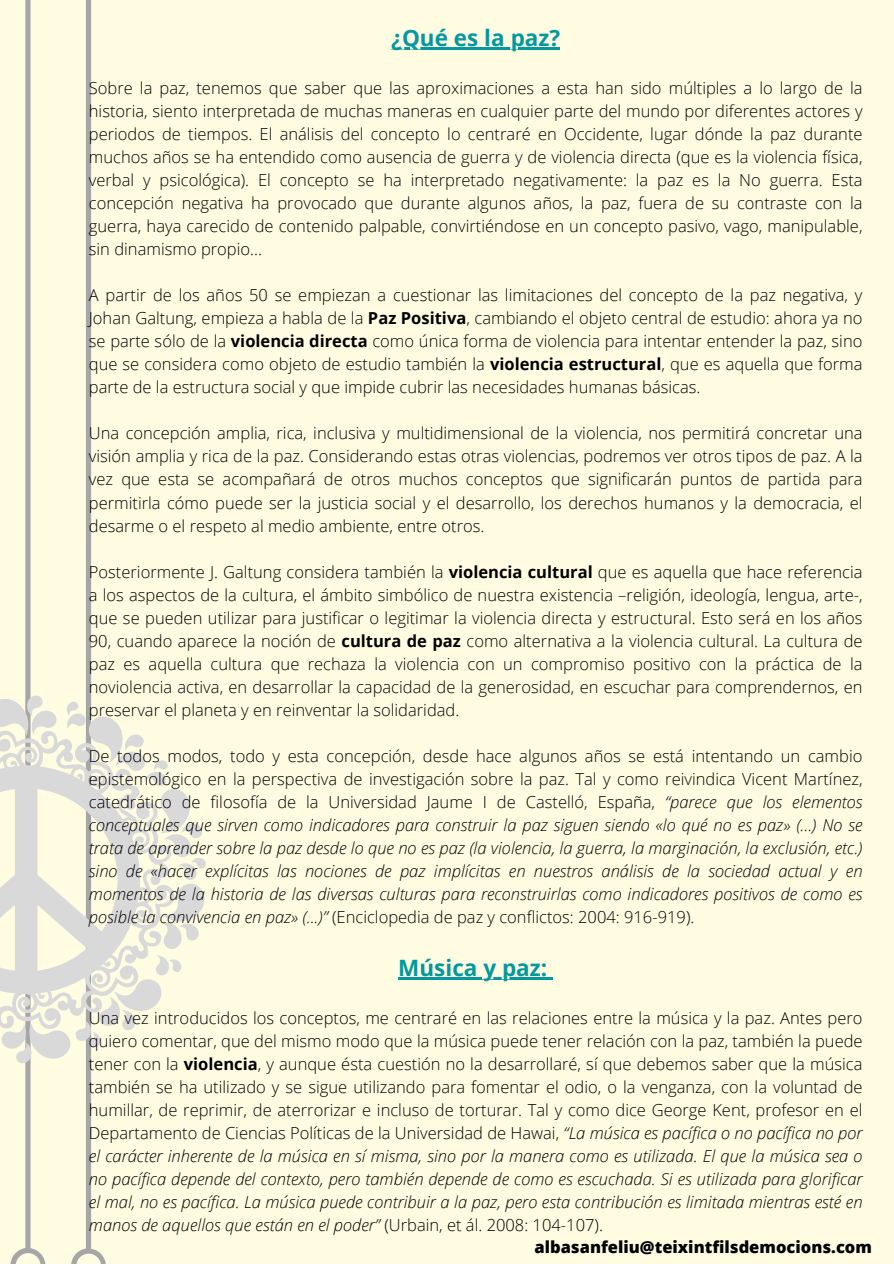
<style>
.page{position:relative;width:894px;height:1264px;background:#fff}
.page>*{position:absolute;margin:0;border:0;box-sizing:border-box;transform-origin:0 0}
.t1{font:700 22.5px "Open Sans";color:#03989e}
.t2{font:300 16.5px/23px "Open Sans";color:#000;text-align:justify}
.t3{font:italic 300 16.5px/23px "Open Sans";color:#000;text-align:justify}
.t4{font:800 16.5px "Open Sans";color:#000}
.s1{font-weight:700}
.s2{font-style:normal}
.s3{font-style:italic}
</style>
<div class="page">
<div style="left:0;top:0;width:893px;height:1263px;background:#fffce1"></div>
<svg style="left:0;top:0;width:206px;height:1263px"></svg>
<hr style="left:391px;top:47px;width:169px;height:2px;background:#03989e">
<hr style="left:398px;top:976px;width:149px;height:3px;background:#03989e">
<svg style="left:547px;top:977px;width:6px;height:2px"></svg>
<p class="t1" style="left:391px;top:22px;width:170px">¿Qué es la paz?</p>
<p class="t2" style="left:89px;top:76px;width:775px">Sobre la paz, tenemos que saber que las aproximaciones a esta han sido múltiples a lo largo de la historia, siento interpretada de muchas maneras en cualquier parte del mundo por diferentes actores y periodos de tiempos. El análisis del concepto lo centraré en Occidente, lugar dónde la paz durante muchos años se ha entendido como ausencia de guerra y de violencia directa (que es la violencia física, verbal y psicológica). El concepto se ha interpretado negativamente: la paz es la No guerra. Esta concepción negativa ha provocado que durante algunos años, la paz, fuera de su contraste con la guerra, haya carecido de contenido palpable, convirtiéndose en un concepto pasivo, vago, manipulable, sin dinamismo propio...</p>
<p class="t2" style="left:89px;top:283px;width:775px">A partir de los años 50 se empiezan a cuestionar las limitaciones del concepto de la paz negativa, y Johan Galtung, empieza a habla de la <span class="s1">Paz Positiva</span>, cambiando el objeto central de estudio: ahora ya no se parte sólo de la <span class="s1">violencia directa</span> como única forma de violencia para intentar entender la paz, sino que se considera como objeto de estudio también la <span class="s1">violencia estructural</span>, que es aquella que forma parte de la estructura social y que impide cubrir las necesidades humanas básicas.</p>
<p class="t2" style="left:89px;top:421px;width:775px">Una concepción amplia, rica, inclusiva y multidimensional de la violencia, nos permitirá concretar una visión amplia y rica de la paz. Considerando estas otras violencias, podremos ver otros tipos de paz. A la vez que esta se acompañará de otros muchos conceptos que significarán puntos de partida para permitirla cómo puede ser la justicia social y el desarrollo, los derechos humanos y la democracia, el desarme o el respeto al medio ambiente, entre otros.</p>
<p class="t2" style="left:89px;top:559px;width:775px">Posteriormente J. Galtung considera también la <span class="s1">violencia cultural</span> que es aquella que hace referencia a los aspectos de la cultura, el ámbito simbólico de nuestra existencia –religión, ideología, lengua, arte-, que se pueden utilizar para justificar o legitimar la violencia directa y estructural. Esto será en los años 90, cuando aparece la noción de <span class="s1">cultura de paz</span> como alternativa a la violencia cultural. La cultura de paz es aquella cultura que rechaza la violencia con un compromiso positivo con la práctica de la noviolencia activa, en desarrollar la capacidad de la generosidad, en escuchar para comprendernos, en preservar el planeta y en reinventar la solidaridad.</p>
<p class="t3" style="left:89px;top:744px;width:775px"><span class="s2">De todos modos, todo y esta concepción, desde hace algunos años se está intentando un cambio epistemológico en la perspectiva de investigación sobre la paz. Tal y como reivindica Vicent Martínez, catedrático de filosofía de la Universidad Jaume I de Castelló, España,</span> “parece que los elementos conceptuales que sirven como indicadores para construir la paz siguen siendo «lo qué no es paz» (...) No se trata de aprender sobre la paz desde lo que no es paz (la violencia, la guerra, la marginación, la exclusión, etc.) sino de «hacer explícitas las nociones de paz implícitas en nuestros análisis de la sociedad actual y en momentos de la historia de las diversas culturas para reconstruirlas como indicadores positivos de como es posible la convivencia en paz» (...)” <span class="s2">(Enciclopedia de paz y conflictos: 2004: 916-919).</span></p>
<p class="t1" style="left:398px;top:951px;width:150px">Música y paz:</p>
<p class="t2" style="left:89px;top:1005px;width:775px">Una vez introducidos los conceptos, me centraré en las relaciones entre la música y la paz. Antes pero quiero comentar, que del mismo modo que la música puede tener relación con la paz, también la puede tener con la <span class="s1">violencia</span>, y aunque ésta cuestión no la desarrollaré, sí que debemos saber que la música también se ha utilizado y se sigue utilizando para fomentar el odio, o la venganza, con la voluntad de humillar, de reprimir, de aterrorizar e incluso de torturar. Tal y como dice George Kent, profesor en el Departamento de Ciencias Políticas de la Universidad de Hawai, <span class="s3">“La música es pacífica o no pacífica no por el carácter inherente de la música en sí misma, sino por la manera como es utilizada. El que la música sea o no pacífica depende del contexto, pero también depende de como es escuchada. Si es utilizada para glorificar el mal, no es pacífica. La música puede contribuir a la paz, pero esta contribución es limitada mientras esté en manos de aquellos que están en el poder”</span> (Urbain, et ál. 2008: 104-107).</p>
<p class="t4" style="left:534px;top:1234px;width:339px">albasanfeliu@teixintfilsdemocions.com</p>
</div>
